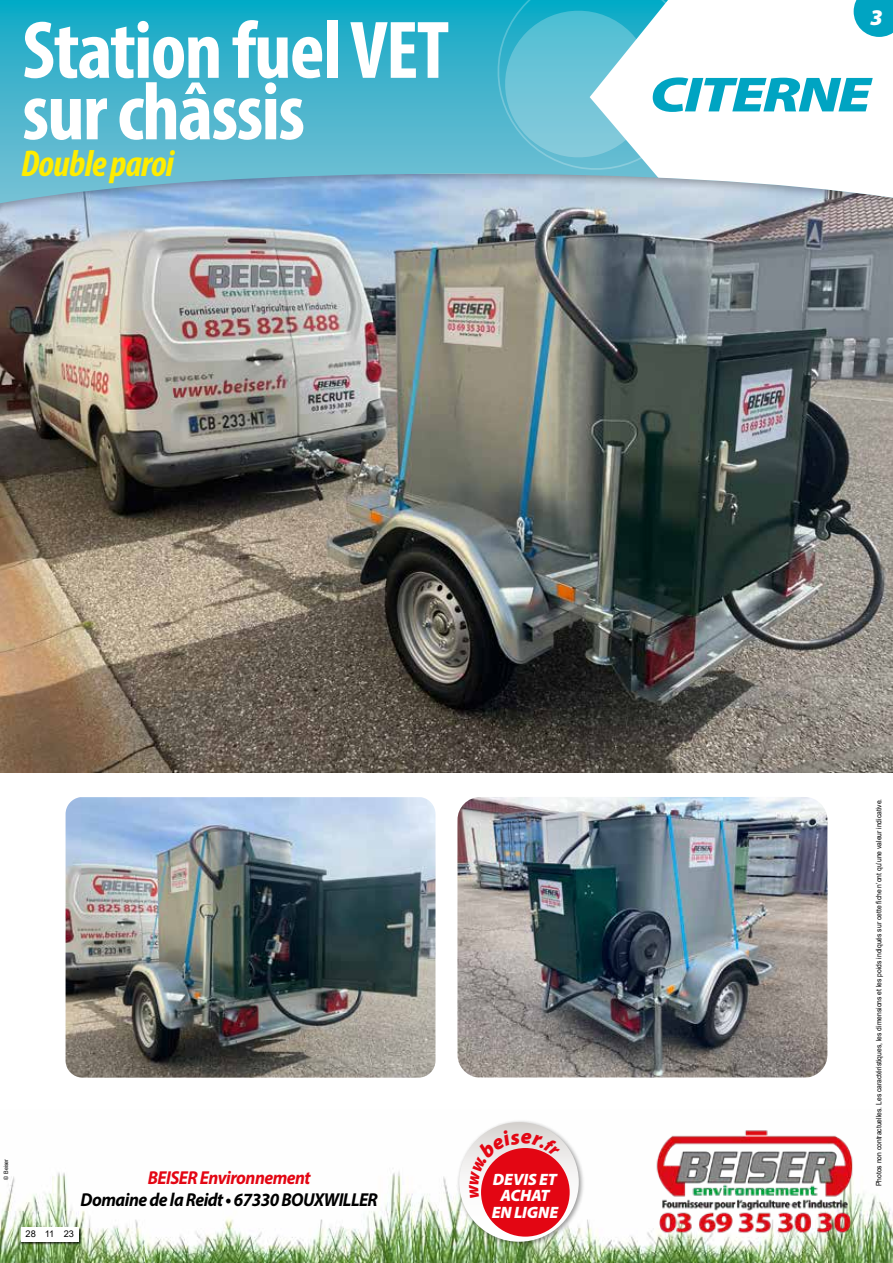
<style>
.page{position:relative;width:893px;height:1263px;background:#fff}
.page>*{position:absolute;margin:0;border:0;box-sizing:border-box;transform-origin:0 0}
.t1{font:700 condensed 82.5px/61.5px "Myriad Pro";letter-spacing:-.02em;color:#fff}
.t2{font:italic 900 49.65px "Myriad Pro";letter-spacing:-.04em;color:#00a4c2;scale:1.25 1}
.t3{font:italic 700 condensed 37.5px "Myriad Pro";letter-spacing:-.02em;color:#ffed00}
.t4{font:italic 900 22.5px "Myriad Pro";color:#fff}
.t5{font:italic 700 18.75px "Myriad Pro";letter-spacing:-.03em;color:#000;scale:.94 1}
.t6{font:italic 700 18.75px "Myriad Pro";letter-spacing:-.03em;color:#e30613;scale:.94 1}
.t7{font:italic 900 16.5px/16.5px "Myriad Pro";letter-spacing:-.01em;color:#fff;text-align:center}
.t8{font:9.3px "Arial";color:#000}
.t9{font:7.5px "Arial";color:#000;scale:.9 1}
.t10{font:6px "Arial";color:#000;scale:.9 1}
</style>
<div class="page">
<img style="left:0;top:283px;width:893px;height:489px">
<img style="left:0;top:1171px;width:893px;height:92px">
<div style="left:457px;top:1119px;width:129px;height:130px;background:#000;opacity:.4"></div>
<svg style="left:459px;top:1122px;width:120px;height:120px"></svg>
<div style="left:481px;top:1148px;width:89px;height:88px;background:#e30613;border-radius:50%"></div>
<img style="left:646px;top:1130px;width:216px;height:110px">
<div style="left:0;top:0;width:893px;height:283px;background:#000;opacity:.3"></div>
<svg style="left:0;top:0;width:590px;height:203px;background:#4bb3ce"></svg>
<svg style="left:590px;top:0;width:303px;height:203px"></svg>
<svg style="left:486px;top:0;width:217px;height:181px"></svg>
<svg style="left:854px;top:0;width:39px;height:37px"></svg>
<img style="left:66px;top:797px;width:369px;height:281px">
<img style="left:457px;top:797px;width:370px;height:280px">
<div style="left:21px;top:1227px;width:61px;height:18px;background:#000;opacity:.5"></div>
<div style="left:21px;top:1227px;width:58px;height:15px;background:#fff"></div>
<svg style="left:469px;top:1130px;width:91px;height:67px"></svg>
<h1 class="t1" style="left:22px;top:18px;width:428px">Station fuel VET sur châssis</h1>
<h3 class="t3" style="left:21px;top:140px;width:154px">Double paroi</h3>
<h3 class="t4" style="left:870px;top:4px;width:14px">3</h3>
<h2 class="t2" style="left:650px;top:67px;width:179px">CITERNE</h2>
<p class="t10" style="left:2px;top:1179px;width:25px;rotate:-90deg">© Beiser</p>
<h3 class="t6" style="left:148px;top:1165px;width:175px">BEISER Environnement</h3>
<h3 class="t5" style="left:81px;top:1188px;width:318px">Domaine de la Reidt • 67330 BOUXWILLER</h3>
<p class="t8" style="left:26px;top:1227px;width:50px">28 11 23</p>
<p class="t8" style="left:26px;top:1227px;width:31px">14 03</p>
<h3 class="t7" style="left:492px;top:1171px;width:68px">DEVIS ET<br>ACHAT<br>EN LIGNE</h3>
<p class="t9" style="left:874px;top:1186px;width:432px;rotate:-90deg">Photos non contractuelles. Les caractéristiques, les dimensions et les poids indiqués sur cette fiche n’ont qu’une valeur indicative.</p>
</div>
